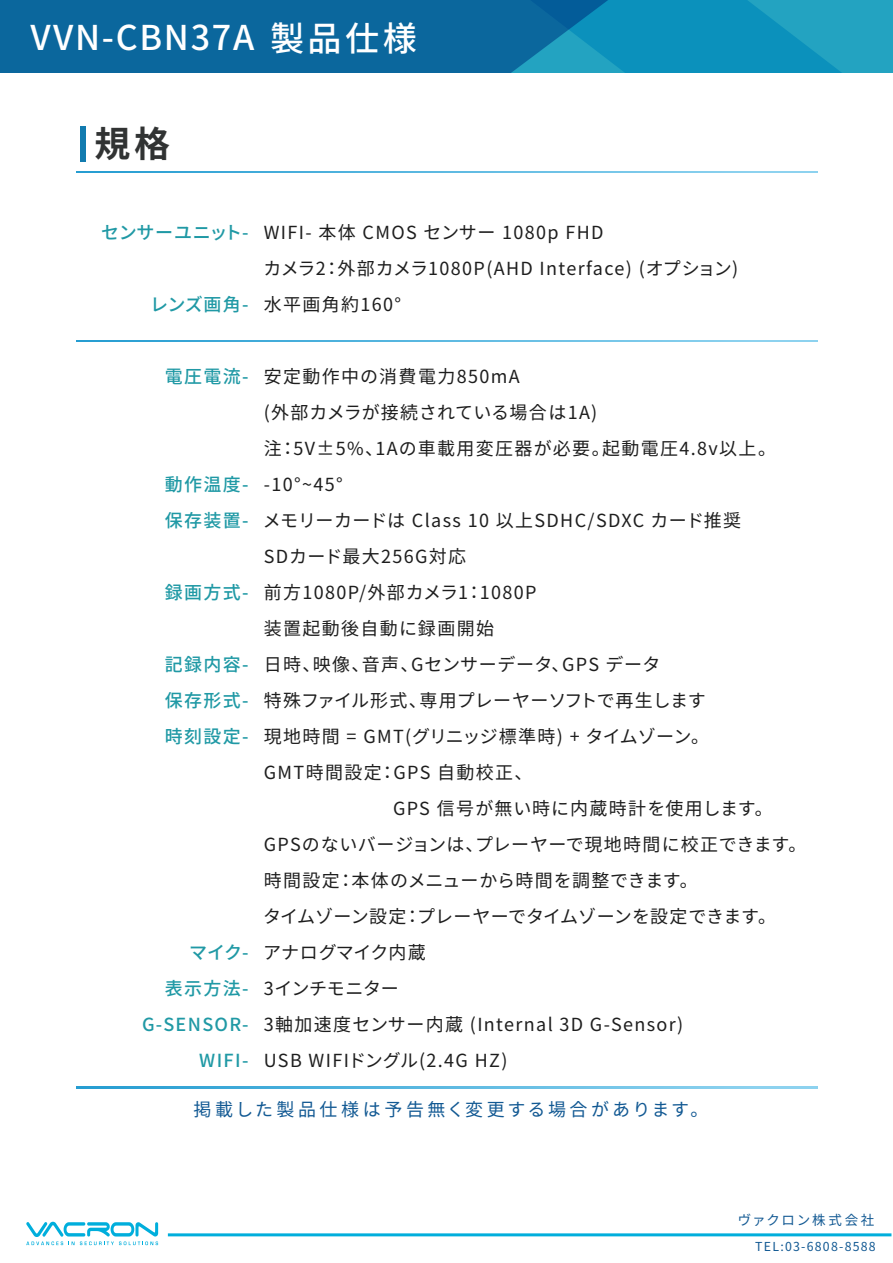
<style>
.page{position:relative;width:893px;height:1263px;background:#fff}
.page>*{position:absolute;margin:0;border:0;box-sizing:border-box;transform-origin:0 0}
.t1{font:700 36px "Noto Sans CJ Kjp";color:#313333}
.t2{font:500 34.2px "Noto Sans CJ Kjp";letter-spacing:.05em;color:#fff}
.t3{font:18px/36px "Noto Sans CJ Kjp";letter-spacing:.065em;color:#1e1e1e}
.t4{font:500 18px/36px "Noto Sans CJ Kjp";letter-spacing:.075em;color:#2099a5}
.t5{font:18px "Noto Sans CJ Kjp";letter-spacing:.04em;color:#1e1e1e}
.t6{font:18px "Noto Sans CJ Kjp";color:#1e1e1e}
.t7{font:18px "Noto Sans CJ Kjp";letter-spacing:.005em;color:#1e1e1e}
.t8{font:18px "Noto Sans CJ Kjp";letter-spacing:.02em;color:#1e1e1e}
.t9{font:18px "Noto Sans CJ Kjp";letter-spacing:.18em;color:#125993}
.t10{font:18px "Noto Sans CJ Kjp";letter-spacing:.035em;color:#1e1e1e}
.t11{font:18px "Noto Sans CJ Kjp";letter-spacing:.03em;color:#1e1e1e}
.t12{font:500 18px "Noto Sans CJ Kjp";letter-spacing:-.005em;color:#2099a5}
.t13{font:18px "Noto Sans CJ Kjp";letter-spacing:-.015em;color:#1e1e1e}
.t14{font:13.5px "Noto Sans CJ Kjp";letter-spacing:.14em;color:#125993}
.t15{font:12.3px "Noto Sans CJ Ktc";letter-spacing:.1em;color:#125993}
</style>
<div class="page">
<svg style="left:77px;top:171px;width:741px;height:1px"></svg>
<svg style="left:77px;top:340px;width:741px;height:1px"></svg>
<svg style="left:77px;top:1086px;width:741px;height:2px"></svg>
<svg style="left:754px;top:0;width:139px;height:73px;background:#1b9dbf"></svg>
<svg style="left:0;top:0;width:754px;height:73px;background:#0b72a4"></svg>
<div style="left:80px;top:127px;width:5px;height:35px;background:#127baf"></div>
<svg style="left:26px;top:1222px;width:132px;height:23px"></svg>
<hr style="left:168px;top:1233px;width:723px;height:3px;background:#00aedc">
<h2 class="t2" style="left:31px;top:18px;width:225px">VVN-CBN37A</h2>
<h2 class="t2" style="left:270px;top:19px;width:148px">製品仕様</h2>
<h1 class="t1" style="left:95px;top:124px;width:77px">規格</h1>
<p class="t12" style="left:101px;top:222px;width:149px">センサーユニット-</p>
<p class="t4" style="left:150px;top:287px;width:100px">レンズ画角-</p>
<p class="t3" style="left:263px;top:215px;width:476px">WIFI- 本体 CMOS センサー 1080p FHD<br>カメラ2：外部カメラ1080P(AHD Interface) (オプション)水平画角約160°</p>
<p class="t4" style="left:165px;top:359px;width:85px">電圧電流-</p>
<p class="t4" style="left:165px;top:467px;width:85px">動作温度-保存装置-</p>
<p class="t4" style="left:165px;top:575px;width:85px">録画方式-</p>
<p class="t4" style="left:165px;top:647px;width:85px;text-align:justify">記録内容-保存形式-時刻設定-</p>
<p class="t4" style="left:142px;top:935px;width:108px;text-align:right">マイク-<br>表示方法-<br>G-SENSOR-<br>WIFI-</p>
<p class="t3" style="left:264px;top:359px;width:257px">安定動作中の消費電力850mA</p>
<p class="t5" style="left:264px;top:402px;width:335px">(外部カメラが接続されている場合は1A)</p>
<p class="t3" style="left:264px;top:431px;width:514px">注：5V±5%、1Aの車載用変圧器が必要。起動電圧4.8v以上。</p>
<p class="t3" style="left:264px;top:467px;width:80px">-10°~45°</p>
<p class="t3" style="left:263px;top:503px;width:480px">メモリーカードは Class 10 以上SDHC/SDXC カード推奨</p>
<p class="t3" style="left:264px;top:539px;width:204px">SDカード最大256G対応</p>
<p class="t3" style="left:264px;top:575px;width:274px">前方1080P/外部カメラ1：1080P</p>
<p class="t3" style="left:264px;top:611px;width:232px">装置起動後自動に録画開始</p>
<p class="t10" style="left:264px;top:654px;width:398px">日時、映像、音声、Gセンサーデータ、GPS データ</p>
<p class="t6" style="left:264px;top:690px;width:443px">特殊ファイル形式、専用プレーヤーソフトで再生します</p>
<p class="t8" style="left:264px;top:726px;width:447px">現地時間 = GMT(グリニッジ標準時) + タイムゾーン。</p>
<p class="t3" style="left:264px;top:755px;width:270px">GMT時間設定：GPS 自動校正、</p>
<p class="t3" style="left:393px;top:791px;width:381px">GPS 信号が無い時に内蔵時計を使用します。</p>
<p class="t5" style="left:264px;top:834px;width:544px">GPSのないバージョンは、プレーヤーで現地時間に校正できます。</p>
<p class="t11" style="left:264px;top:870px;width:435px">時間設定：本体のメニューから時間を調整できます。</p>
<p class="t7" style="left:263px;top:906px;width:514px">タイムゾーン設定：プレーヤーでタイムゾーンを設定できます。</p>
<p class="t6" style="left:263px;top:942px;width:164px">アナログマイク内蔵</p>
<p class="t13" style="left:264px;top:978px;width:137px">3インチモニター</p>
<p class="t3" style="left:264px;top:1007px;width:421px">3軸加速度センサー内蔵 (Internal 3D G-Sensor)</p>
<p class="t3" style="left:264px;top:1043px;width:245px">USB WIFIドングル(2.4G HZ)</p>
<p class="t9" style="left:194px;top:1099px;width:516px">掲載した製品仕様は予告無く変更する場合があります。</p>
<p class="t14" style="left:738px;top:1212px;width:138px">ヴァクロン株式会社</p>
<p class="t15" style="left:755px;top:1240px;width:122px">TEL:03-6808-8588</p>
</div>
